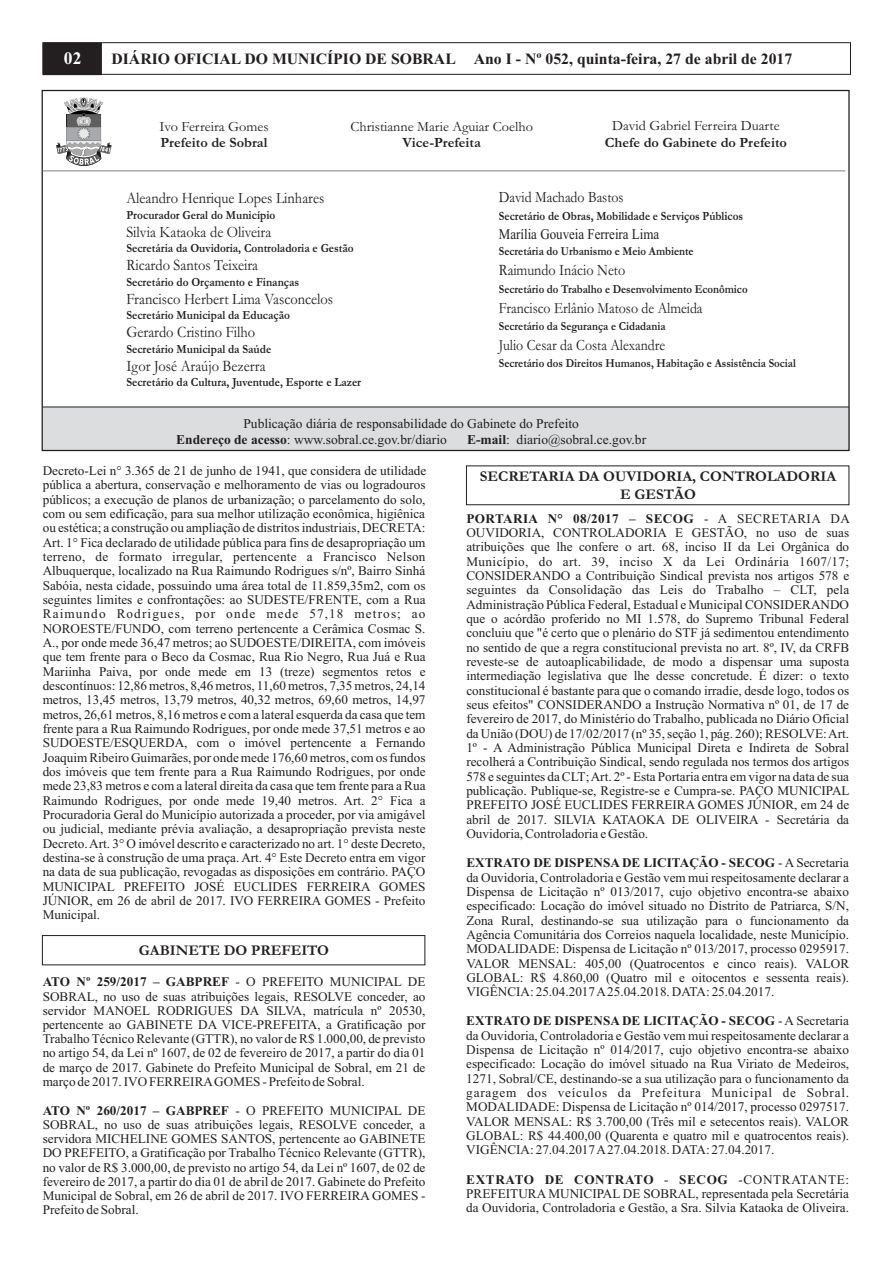
<style>
.page{position:relative;width:893px;height:1263px;background:#fff}
.page>*{position:absolute;margin:0;border:0;box-sizing:border-box;transform-origin:0 0}
.t1{font:700 17.55px "Times New Roman";color:#fff}
.t2{font:16.05px "Garamond";color:#231f20;scale:.9 1}
.t3{font:16.05px "Garamond";color:#231f20;scale:.88 1}
.t4{font:15.9px "Garamond";color:#231f20;scale:.88 1}
.t5{font:700 15.75px "Times New Roman";color:#231f20}
.t6{font:700 15px/17.5px "Garamond";color:#231f20;text-align:center}
.t7{font:14.85px "Times New Roman";color:#231f20;scale:.88 1}
.t8{font:14.25px "Garamond";color:#231f20}
.t9{font:700 14.25px "Garamond";color:#231f20}
.t10{font:13.5px/16px "Times New Roman";color:#231f20}
.t11{font:13.2px/14.4px "Times New Roman";color:#231f20;text-align:justify}
.t12{font:700 12.6px "Garamond";color:#231f20;scale:.9 1}
.t13{font:700 12.6px "Garamond";color:#231f20;scale:.88 1}
.t14{font:700 12.3px "Garamond";color:#231f20;scale:.88 1}
.s1{font-weight:700}
</style>
<div class="page">
<svg style="left:42px;top:42px;width:809px;height:33px"></svg>
<hr style="left:43px;top:43px;width:1px;height:31px;background:#231f20">
<div style="left:43px;top:408px;width:807px;height:43px;background:#dcddde"></div>
<svg style="left:56px;top:98px;width:56px;height:68px"></svg>
<hr style="left:43px;top:170px;width:802px;height:2px;background:#a7a9ac">
<hr style="left:43px;top:406px;width:806px;height:1px;background:#231f20">
<div style="left:42px;top:935px;width:383px;height:30px;border:1px solid #231f20"></div>
<div style="left:466px;top:466px;width:383px;height:39px;border:1px solid #231f20"></div>
<h1 class="t1" style="left:64px;top:52px;width:19px">02</h1>
<p class="t5" style="left:111px;top:54px;width:682px">DIÁRIO OFICIAL DO MUNICÍPIO DE SOBRAL Ano I - Nº 052, quinta-feira, 27 de abril de 2017</p>
<p class="t8" style="left:159px;top:122px;width:111px">Ivo Ferreira Gomes</p>
<p class="t9" style="left:160px;top:138px;width:109px">Prefeito de Sobral</p>
<p class="t8" style="left:350px;top:122px;width:184px">Christianne Marie Aguiar Coelho</p>
<p class="t9" style="left:403px;top:138px;width:80px">Vice-Prefeita</p>
<p class="t8" style="left:612px;top:121px;width:169px">David Gabriel Ferreira Duarte</p>
<p class="t9" style="left:605px;top:137px;width:183px">Chefe do Gabinete do Prefeito</p>
<p class="t2" style="left:126px;top:193px;width:221px">Aleandro Henrique Lopes Linhares</p>
<p class="t12" style="left:126px;top:211px;width:167px">Procurador Geral do Município</p>
<p class="t2" style="left:126px;top:226px;width:162px">Silvia Kataoka de Oliveira</p>
<p class="t12" style="left:126px;top:244px;width:254px">Secretária da Ouvidoria, Controladoria e Gestão</p>
<p class="t2" style="left:126px;top:260px;width:148px">Ricardo Santos Teixeira</p>
<p class="t12" style="left:126px;top:277px;width:194px">Secretário do Orçamento e Finanças</p>
<p class="t2" style="left:126px;top:293px;width:231px">Francisco Herbert Lima Vasconcelos</p>
<p class="t12" style="left:126px;top:311px;width:183px">Secretário Municipal da Educação</p>
<p class="t2" style="left:126px;top:327px;width:145px">Gerardo Cristino Filho</p>
<p class="t12" style="left:126px;top:344px;width:163px">Secretário Municipal da Saúde</p>
<p class="t2" style="left:126px;top:360px;width:156px">Igor José Araújo Bezerra</p>
<p class="t12" style="left:126px;top:378px;width:262px">Secretário da Cultura, Juventude, Esporte e Lazer</p>
<p class="t4" style="left:499px;top:192px;width:143px">David Machado Bastos</p>
<p class="t7" style="left:499px;top:229px;width:184px">Marília Gouveia Ferreira Lima</p>
<p class="t13" style="left:499px;top:212px;width:279px">Secretário de Obras, Mobilidade e Serviços Públicos</p>
<p class="t14" style="left:499px;top:247px;width:223px">Secretária do Urbanismo e Meio Ambiente</p>
<p class="t3" style="left:499px;top:265px;width:145px">Raimundo Inácio Neto</p>
<p class="t14" style="left:499px;top:285px;width:284px">Secretário do Trabalho e Desenvolvimento Econômico</p>
<p class="t4" style="left:499px;top:302px;width:233px">Francisco Erlânio Matoso de Almeida</p>
<p class="t14" style="left:499px;top:322px;width:191px">Secretário da Segurança e Cidadania</p>
<p class="t4" style="left:499px;top:339px;width:191px">Julio Cesar da Costa Alexandre</p>
<p class="t14" style="left:499px;top:359px;width:339px">Secretário dos Direitos Humanos, Habitação e Assistência Social</p>
<p class="t10" style="left:176px;top:417px;width:404px;text-indent:67px">Publicação diária de responsabilidade do Gabinete do Prefeito<br><span class="s1">Endereço de acesso</span>: www.sobral.ce.gov.br/diario</p>
<p class="t10" style="left:467px;top:433px;width:181px"><span class="s1">E-mail</span>: diario@sobral.ce.gov.br</p>
<p class="t11" style="left:43px;top:465px;width:385px">Decreto-Lei n° 3.365 de 21 de junho de 1941, que considera de utilidade pública a abertura, conservação e melhoramento de vias ou logradouros públicos; a execução de planos de urbanização; o parcelamento do solo, com ou sem edificação, para sua melhor utilização econômica, higiênica ou estética; a construção ou ampliação de distritos industriais, DECRETA:<br>Art. 1° Fica declarado de utilidade pública para fins de desapropriação um terreno, de formato irregular, pertencente a Francisco Nelson Albuquerque, localizado na Rua Raimundo Rodrigues s/nº, Bairro Sinhá Sabóia, nesta cidade, possuindo uma área total de 11.859,35m2, com os seguintes limites e confrontações: ao SUDESTE/FRENTE, com a Rua Raimundo Rodrigues, por onde mede 57,18 metros; ao NOROESTE/FUNDO, com terreno pertencente a Cerâmica Cosmac S.<br>A., por onde mede 36,47 metros; ao SUDOESTE/DIREITA, com imóveis que tem frente para o Beco da Cosmac, Rua Rio Negro, Rua Juá e Rua Mariinha Paiva, por onde mede em 13 (treze) segmentos retos e descontínuos: 12,86 metros, 8,46 metros, 11,60 metros, 7,35 metros, 24,14 metros, 13,45 metros, 13,79 metros, 40,32 metros, 69,60 metros, 14,97 metros, 26,61 metros, 8,16 metros e com a lateral esquerda da casa que tem frente para a Rua Raimundo Rodrigues, por onde mede 37,51 metros e ao SUDOESTE/ESQUERDA, com o imóvel pertencente a Fernando Joaquim Ribeiro Guimarães, por onde mede 176,60 metros, com os fundos dos imóveis que tem frente para a Rua Raimundo Rodrigues, por onde mede 23,83 metros e com a lateral direita da casa que tem frente para a Rua Raimundo Rodrigues, por onde mede 19,40 metros. Art. 2° Fica a Procuradoria Geral do Município autorizada a proceder, por via amigável ou judicial, mediante prévia avaliação, a desapropriação prevista neste Decreto. Art. 3° O imóvel descrito e caracterizado no art. 1° deste Decreto, destina-se à construção de uma praça. Art. 4° Este Decreto entra em vigor na data de sua publicação, revogadas as disposições em contrário. PAÇO MUNICIPAL PREFEITO JOSÉ EUCLIDES FERREIRA GOMES JÚNIOR, em 26 de abril de 2017. IVO FERREIRA GOMES - Prefeito Municipal.</p>
<p class="t6" style="left:139px;top:943px;width:192px">GABINETE DO PREFEITO</p>
<p class="t11" style="left:43px;top:976px;width:384px"><span class="s1">ATO Nº 259/2017 – GABPREF</span> - O PREFEITO MUNICIPAL DE SOBRAL, no uso de suas atribuições legais, RESOLVE conceder, ao servidor MANOEL RODRIGUES DA SILVA, matrícula nº 20530, pertencente ao GABINETE DA VICE-PREFEITA, a Gratificação por Trabalho Técnico Relevante (GTTR), no valor de R$ 1.000,00, de previsto no artigo 54, da Lei nº 1607, de 02 de fevereiro de 2017, a partir do dia 01 de março de 2017. Gabinete do Prefeito Municipal de Sobral, em 21 de março de 2017. IVO FERREIRAGOMES - Prefeito de Sobral.</p>
<p class="t11" style="left:43px;top:1105px;width:384px"><span class="s1">ATO Nº 260/2017 – GABPREF</span> - O PREFEITO MUNICIPAL DE SOBRAL, no uso de suas atribuições legais, RESOLVE conceder, a servidora MICHELINE GOMES SANTOS, pertencente ao GABINETE DO PREFEITO, a Gratificação por Trabalho Técnico Relevante (GTTR), no valor de R$ 3.000,00, de previsto no artigo 54, da Lei nº 1607, de 02 de fevereiro de 2017, a partir do dia 01 de abril de 2017. Gabinete do Prefeito Municipal de Sobral, em 26 de abril de 2017. IVO FERREIRA GOMES - Prefeito de Sobral.</p>
<p class="t6" style="left:480px;top:469px;width:358px">SECRETARIA DA OUVIDORIA, CONTROLADORIA<br>E GESTÃO</p>
<p class="t11" style="left:466px;top:512px;width:385px"><span class="s1">PORTARIA N° 08/2017 – SECOG</span> - A SECRETARIA DA OUVIDORIA, CONTROLADORIA E GESTÃO, no uso de suas atribuições que lhe confere o art. 68, inciso II da Lei Orgânica do Município, do art. 39, inciso X da Lei Ordinária 1607/17; CONSIDERANDO a Contribuição Sindical prevista nos artigos 578 e seguintes da Consolidação das Leis do Trabalho – CLT, pela Administração Pública Federal, Estadual e Municipal CONSIDERANDO que o acórdão proferido no MI 1.578, do Supremo Tribunal Federal concluiu que "é certo que o plenário do STF já sedimentou entendimento no sentido de que a regra constitucional prevista no art. 8º, IV, da CRFB reveste-se de autoaplicabilidade, de modo a dispensar uma suposta intermediação legislativa que lhe desse concretude. É dizer: o texto constitucional é bastante para que o comando irradie, desde logo, todos os seus efeitos" CONSIDERANDO a Instrução Normativa nº 01, de 17 de fevereiro de 2017, do Ministério do Trabalho, publicada no Diário Oficial da União (DOU) de 17/02/2017 (nº 35, seção 1, pág. 260); RESOLVE: Art.<br>1º - A Administração Pública Municipal Direta e Indireta de Sobral recolherá a Contribuição Sindical, sendo regulada nos termos dos artigos 578 e seguintes da CLT; Art. 2º - Esta Portaria entra em vigor na data de sua publicação. Publique-se, Registre-se e Cumpra-se. PAÇO MUNICIPAL PREFEITO JOSÉ EUCLIDES FERREIRA GOMES JÚNIOR, em 24 de abril de 2017. SILVIA KATAOKA DE OLIVEIRA - Secretária da Ouvidoria, Controladoria e Gestão.</p>
<p class="t11" style="left:466px;top:857px;width:384px"><span class="s1">EXTRATO DE DISPENSA DE LICITAÇÃO - SECOG</span> - A Secretaria da Ouvidoria, Controladoria e Gestão vem mui respeitosamente declarar a Dispensa de Licitação nº 013/2017, cujo objetivo encontra-se abaixo especificado: Locação do imóvel situado no Distrito de Patriarca, S/N, Zona Rural, destinando-se sua utilização para o funcionamento da Agência Comunitária dos Correios naquela localidade, neste Município.<br>MODALIDADE: Dispensa de Licitação nº 013/2017, processo 0295917.<br>VALOR MENSAL: 405,00 (Quatrocentos e cinco reais). VALOR GLOBAL: R$ 4.860,00 (Quatro mil e oitocentos e sessenta reais).<br>VIGÊNCIA: 25.04.2017 A25.04.2018. DATA: 25.04.2017.</p>
<p class="t11" style="left:466px;top:1015px;width:384px"><span class="s1">EXTRATO DE DISPENSA DE LICITAÇÃO - SECOG</span> - A Secretaria da Ouvidoria, Controladoria e Gestão vem mui respeitosamente declarar a Dispensa de Licitação nº 014/2017, cujo objetivo encontra-se abaixo especificado: Locação do imóvel situado na Rua Viriato de Medeiros, 1271, Sobral/CE, destinando-se a sua utilização para o funcionamento da garagem dos veículos da Prefeitura Municipal de Sobral.<br>MODALIDADE: Dispensa de Licitação nº 014/2017, processo 0297517.<br>VALOR MENSAL: R$ 3.700,00 (Três mil e setecentos reais). VALOR GLOBAL: R$ 44.400,00 (Quarenta e quatro mil e quatrocentos reais).<br>VIGÊNCIA: 27.04.2017 A27.04.2018. DATA: 27.04.2017.</p>
<p class="t11" style="left:466px;top:1173px;width:384px"><span class="s1">EXTRATO DE CONTRATO</span> - <span class="s1">SECOG</span> -CONTRATANTE:<br>PREFEITURA MUNICIPAL DE SOBRAL, representada pela Secretária da Ouvidoria, Controladoria e Gestão, a Sra. Silvia Kataoka de Oliveira.</p>
</div>
